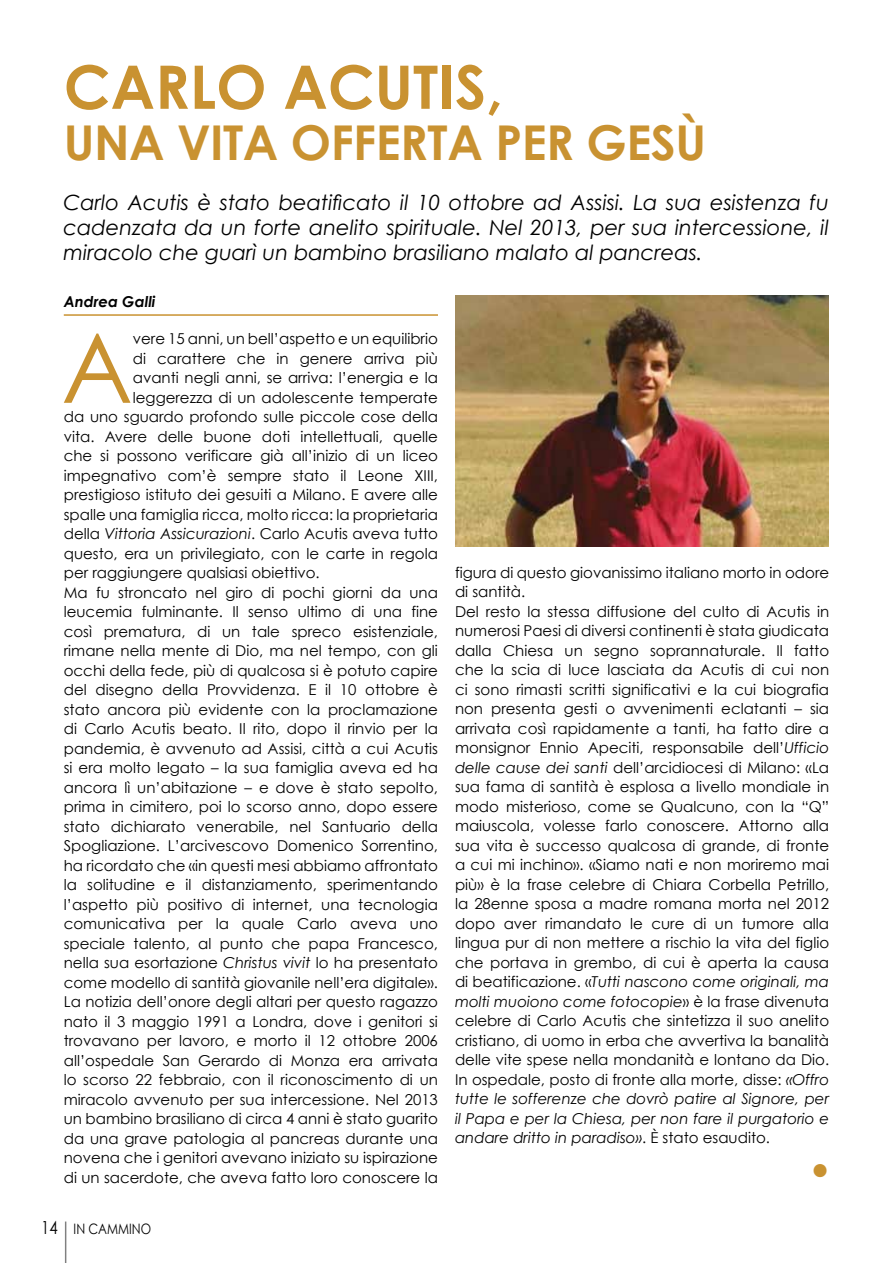
<style>
.page{position:relative;width:893px;height:1263px;background:#fff}
.page>*{position:absolute;margin:0;border:0;box-sizing:border-box;transform-origin:0 0}
.t1{font:96.45px "Century Gothic";color:#c99231}
.t2{font:700 60px "Century Gothic";color:#c99231}
.t3{font:700 48px "Century Gothic";letter-spacing:-.01em;color:#c99231}
.t4{font:30px "Times New Roman";color:#c99231}
.t5{font:italic 21px/25.2px "Century Gothic";color:#000;text-align:justify}
.t6{font:15px/19.5px "Century Gothic";color:#000}
.t7{font:italic 700 15px "Century Gothic";color:#000}
.t8{font:14.4px "Century Gothic";color:#000;scale:.83 1}
.s1{font-style:italic}
.s2{font-size:18px}
</style>
<div class="page">
<hr style="left:65px;top:1221px;width:1px;height:42px;background:#000">
<hr style="left:64px;top:314px;width:374px;height:2px;background:#c99231">
<img style="left:455px;top:296px;width:374px;height:250px">
<h2 class="t2" style="left:64px;top:41px;width:441px">CARLO ACUTIS,</h2>
<h3 class="t3" style="left:64px;top:106px;width:644px">UNA VITA OFFERTA PER GESÙ</h3>
<h3 class="t5" style="left:64px;top:189px;width:767px">Carlo Acutis è stato beatificato il 10 ottobre ad Assisi. La sua esistenza fu cadenzata da un forte anelito spirituale. Nel 2013, per sua intercessione, il miracolo che guarì un bambino brasiliano malato al pancreas.</h3>
<p class="t7" style="left:64px;top:290px;width:93px">Andrea Galli</p>
<h1 class="t1" style="left:61px;top:301px;width:73px">A</h1>
<p class="t6" style="left:133px;top:329px;width:307px">vere 15 anni, un bell’aspetto e un equilibrio</p>
<p class="t6" style="left:133px;top:348px;width:307px">di carattere che in genere arriva più</p>
<p class="t6" style="left:133px;top:368px;width:307px">avanti negli anni, se arriva: l’energia e la</p>
<p class="t6" style="left:133px;top:387px;width:307px">leggerezza di un adolescente temperate</p>
<p class="t6" style="left:64px;top:407px;width:376px">da uno sguardo profondo sulle piccole cose della</p>
<p class="t6" style="left:64px;top:426px;width:376px">vita. Avere delle buone doti intellettuali, quelle</p>
<p class="t6" style="left:64px;top:446px;width:376px">che si possono verificare già all’inizio di un liceo</p>
<p class="t6" style="left:64px;top:465px;width:376px">impegnativo com’è sempre stato il Leone XIII,</p>
<p class="t6" style="left:64px;top:485px;width:376px">prestigioso istituto dei gesuiti a Milano. E avere alle</p>
<p class="t6" style="left:64px;top:504px;width:376px">spalle una famiglia ricca, molto ricca: la proprietaria</p>
<p class="t6" style="left:64px;top:524px;width:376px">della <span class="s1">Vittoria Assicurazioni</span>. Carlo Acutis aveva tutto</p>
<p class="t6" style="left:64px;top:543px;width:376px">questo, era un privilegiato, con le carte in regola</p>
<p class="t6" style="left:64px;top:563px;width:257px">per raggiungere qualsiasi obiettivo.</p>
<p class="t6" style="left:64px;top:582px;width:376px">Ma fu stroncato nel giro di pochi giorni da una</p>
<p class="t6" style="left:64px;top:602px;width:376px">leucemia fulminante. Il senso ultimo di una fine</p>
<p class="t6" style="left:64px;top:621px;width:376px">così prematura, di un tale spreco esistenziale,</p>
<p class="t6" style="left:64px;top:641px;width:376px">rimane nella mente di Dio, ma nel tempo, con gli</p>
<p class="t6" style="left:64px;top:660px;width:376px">occhi della fede, più di qualcosa si è potuto capire</p>
<p class="t6" style="left:64px;top:680px;width:376px">del disegno della Provvidenza. E il 10 ottobre è</p>
<p class="t6" style="left:64px;top:699px;width:376px">stato ancora più evidente con la proclamazione</p>
<p class="t6" style="left:64px;top:719px;width:376px">di Carlo Acutis beato. Il rito, dopo il rinvio per la</p>
<p class="t6" style="left:64px;top:738px;width:376px">pandemia, è avvenuto ad Assisi, città a cui Acutis</p>
<p class="t6" style="left:64px;top:758px;width:376px">si era molto legato – la sua famiglia aveva ed ha</p>
<p class="t6" style="left:64px;top:777px;width:376px">ancora lì un’abitazione – e dove è stato sepolto,</p>
<p class="t6" style="left:64px;top:797px;width:376px">prima in cimitero, poi lo scorso anno, dopo essere</p>
<p class="t6" style="left:64px;top:816px;width:376px">stato dichiarato venerabile, nel Santuario della</p>
<p class="t6" style="left:64px;top:836px;width:376px">Spogliazione. L’arcivescovo Domenico Sorrentino,</p>
<p class="t6" style="left:64px;top:855px;width:376px">ha ricordato che «in questi mesi abbiamo affrontato</p>
<p class="t6" style="left:64px;top:875px;width:376px">la solitudine e il distanziamento, sperimentando</p>
<p class="t6" style="left:64px;top:894px;width:376px">l’aspetto più positivo di internet, una tecnologia</p>
<p class="t6" style="left:64px;top:914px;width:376px">comunicativa per la quale Carlo aveva uno</p>
<p class="t6" style="left:64px;top:933px;width:376px">speciale talento, al punto che papa Francesco,</p>
<p class="t6" style="left:64px;top:953px;width:376px">nella sua esortazione <span class="s1">Christus vivit</span> lo ha presentato</p>
<p class="t6" style="left:64px;top:972px;width:376px">come modello di santità giovanile nell’era digitale».</p>
<p class="t6" style="left:64px;top:992px;width:376px">La notizia dell’onore degli altari per questo ragazzo</p>
<p class="t6" style="left:64px;top:1011px;width:376px">nato il 3 maggio 1991 a Londra, dove i genitori si</p>
<p class="t6" style="left:64px;top:1031px;width:376px">trovavano per lavoro, e morto il 12 ottobre 2006</p>
<p class="t6" style="left:64px;top:1050px;width:376px">all’ospedale San Gerardo di Monza era arrivata</p>
<p class="t6" style="left:64px;top:1070px;width:376px">lo scorso 22 febbraio, con il riconoscimento di un</p>
<p class="t6" style="left:64px;top:1089px;width:376px">miracolo avvenuto per sua intercessione. Nel 2013</p>
<p class="t6" style="left:64px;top:1109px;width:376px">un bambino brasiliano di circa 4 anni è stato guarito</p>
<p class="t6" style="left:64px;top:1128px;width:376px">da una grave patologia al pancreas durante una</p>
<p class="t6" style="left:64px;top:1148px;width:376px">novena che i genitori avevano iniziato su ispirazione</p>
<p class="t6" style="left:64px;top:1167px;width:376px">di un sacerdote, che aveva fatto loro conoscere la</p>
<p class="t8" style="left:41px;top:1218px;width:134px"><span class="s2">14</span> IN CAMMINO</p>
<p class="t6" style="left:455px;top:562px;width:376px">figura di questo giovanissimo italiano morto in odore di santità.<br>Del resto la stessa diffusione del culto di Acutis in numerosi Paesi di diversi continenti è stata giudicata dalla Chiesa un segno soprannaturale. Il fatto che la scia di luce lasciata da Acutis di cui non ci sono rimasti scritti significativi e la cui biografia non presenta gesti o avvenimenti eclatanti – sia arrivata così rapidamente a tanti, ha fatto dire a monsignor Ennio Apeciti, responsabile dell’<span class="s1">Ufficio delle cause dei santi</span> dell’arcidiocesi di Milano: «La sua fama di santità è esplosa a livello mondiale in modo misterioso, come se Qualcuno, con la “Q” maiuscola, volesse farlo conoscere. Attorno alla sua vita è successo qualcosa di grande, di fronte a cui mi inchino». «Siamo nati e non moriremo mai più» è la frase celebre di Chiara Corbella Petrillo, la 28enne sposa a madre romana morta nel 2012 dopo aver rimandato le cure di un tumore alla lingua pur di non mettere a rischio la vita del figlio che portava in grembo, di cui è aperta la causa di beatificazione. «<span class="s1">Tutti nascono come originali, ma molti muoiono come fotocopie</span>» è la frase divenuta celebre di Carlo Acutis che sintetizza il suo anelito cristiano, di uomo in erba che avvertiva la banalità delle vite spese nella mondanità e lontano da Dio.<br>In ospedale, posto di fronte alla morte, disse: <span class="s1">«Offro tutte le sofferenze che dovrò patire al Signore, per il Papa e per la Chiesa, per non fare il purgatorio e andare dritto in paradiso»</span>. È stato esaudito.</p>
<h3 class="t4" style="left:811px;top:1149px;width:20px">●</h3>
</div>
